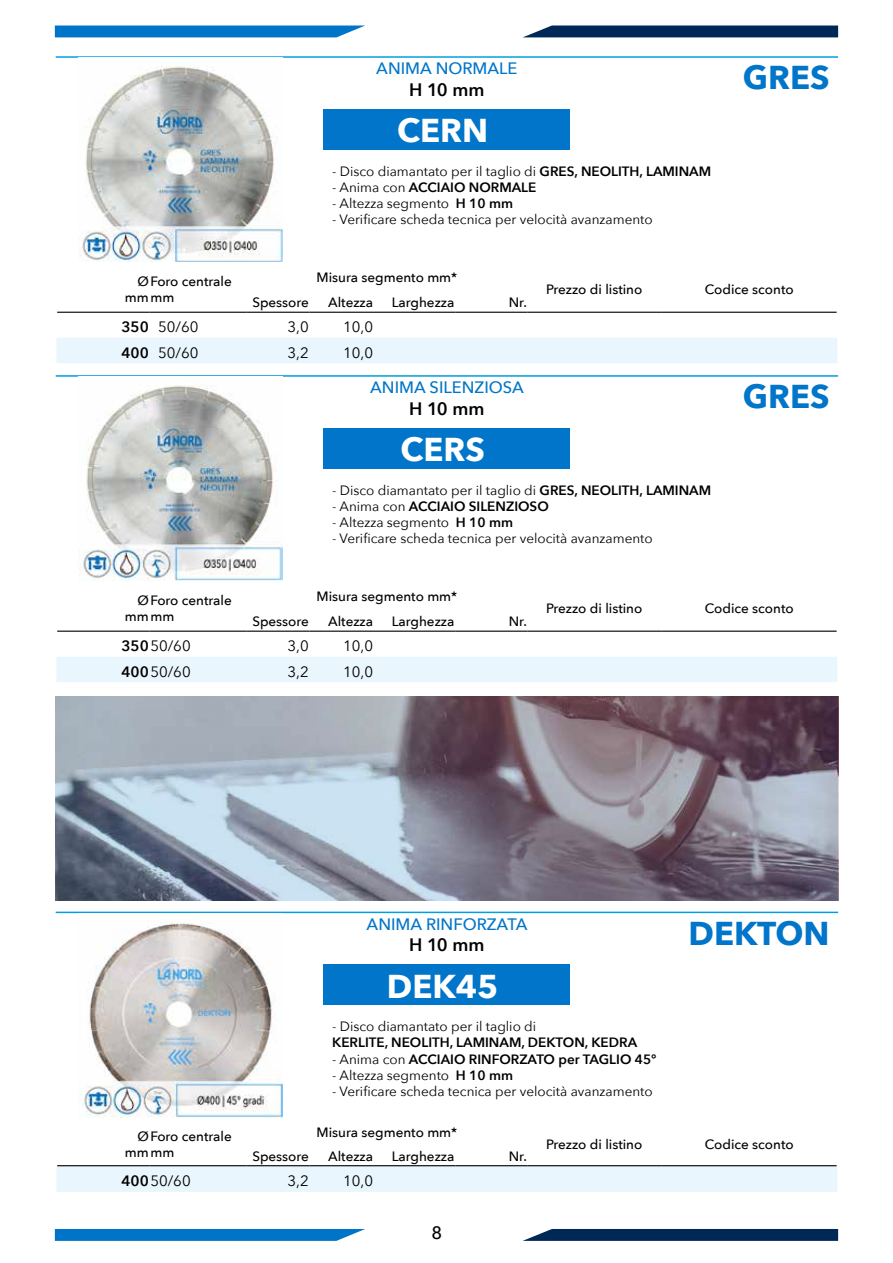
<style>
.page{position:relative;width:893px;height:1263px;background:#fff}
.page>*{position:absolute;margin:0;border:0;box-sizing:border-box;transform-origin:0 0}
.t1{font:700 33px "Avenir Next";color:#0075c9}
.t2{font:700 33px "Avenir Next";color:#fff}
.t3{font:600 18px "Avenir Next";letter-spacing:-.03em;color:#000}
.t4{font:500 18px "Avenir Next";color:#000}
.t5{font:500 16.5px "Avenir Next";color:#0075c9}
.t6{font:15px "Avenir Next";color:#000}
.t7{font:13.5px "Avenir Next";color:#000}
.t8{font:500 13.5px/16.2px "Avenir Next";color:#000}
.t9{font:600 13.5px "Avenir Next";color:#000}
.s1{font-weight:600}
.s2{font-weight:400}
</style>
<div class="page">
<div style="left:55px;top:26px;width:309px;height:11px;background:#0074c8"></div>
<div style="left:524px;top:26px;width:314px;height:11px;background:#002857"></div>
<svg style="left:55px;top:1229px;width:310px;height:12px;background:#0d7bca"></svg>
<svg style="left:523px;top:1229px;width:315px;height:12px;background:#0d3360"></svg>
<hr style="left:56px;top:912px;width:782px;height:1px;background:#009fe3">
<div style="left:324px;top:965px;width:246px;height:40px;background:#0075c9"></div>
<img style="left:79px;top:922px;width:204px;height:195px">
<hr style="left:56px;top:375px;width:782px;height:2px;background:#009fe3">
<img style="left:79px;top:385px;width:203px;height:196px">
<div style="left:324px;top:428px;width:246px;height:41px;background:#0075c9"></div>
<hr style="left:56px;top:56px;width:782px;height:2px;background:#009fe3">
<img style="left:79px;top:66px;width:204px;height:196px">
<div style="left:324px;top:109px;width:246px;height:41px;background:#0075c9"></div>
<div style="left:56px;top:338px;width:781px;height:25px;background:#eaf6fe"></div>
<hr style="left:57px;top:312px;width:93px;height:1px;background:#000">
<hr style="left:150px;top:312px;width:97px;height:1px;background:#000">
<hr style="left:247px;top:312px;width:63px;height:1px;background:#000">
<hr style="left:310px;top:312px;width:64px;height:1px;background:#000">
<hr style="left:374px;top:312px;width:81px;height:1px;background:#000">
<hr style="left:455px;top:312px;width:72px;height:1px;background:#000">
<hr style="left:527px;top:312px;width:134px;height:1px;background:#000">
<hr style="left:661px;top:312px;width:176px;height:1px;background:#000">
<div style="left:56px;top:657px;width:781px;height:25px;background:#eaf6fe"></div>
<hr style="left:57px;top:631px;width:93px;height:1px;background:#000">
<hr style="left:150px;top:631px;width:97px;height:1px;background:#000">
<hr style="left:247px;top:631px;width:63px;height:1px;background:#000">
<hr style="left:310px;top:631px;width:64px;height:1px;background:#000">
<hr style="left:374px;top:631px;width:81px;height:1px;background:#000">
<hr style="left:455px;top:631px;width:72px;height:1px;background:#000">
<hr style="left:527px;top:631px;width:134px;height:1px;background:#000">
<hr style="left:661px;top:631px;width:176px;height:1px;background:#000">
<div style="left:56px;top:1166px;width:781px;height:26px;background:#eaf6fe"></div>
<hr style="left:57px;top:1165px;width:93px;height:1px;background:#000">
<hr style="left:150px;top:1165px;width:97px;height:1px;background:#000">
<hr style="left:247px;top:1165px;width:63px;height:1px;background:#000">
<hr style="left:310px;top:1165px;width:64px;height:1px;background:#000">
<hr style="left:374px;top:1165px;width:81px;height:1px;background:#000">
<hr style="left:455px;top:1165px;width:72px;height:1px;background:#000">
<hr style="left:527px;top:1165px;width:134px;height:1px;background:#000">
<hr style="left:661px;top:1165px;width:176px;height:1px;background:#000">
<img style="left:56px;top:696px;width:782px;height:204px">
<p class="t5" style="left:376px;top:55px;width:143px">ANIMA NORMALE</p>
<h2 class="t3" style="left:409px;top:74px;width:77px">H 10 mm</h2>
<h1 class="t2" style="left:397px;top:102px;width:92px">CERN</h1>
<p class="t7" style="left:332px;top:160px;width:381px">- Disco diamantato per il taglio di <span class="s1">GRES, NEOLITH, LAMINAM</span></p>
<p class="t9" style="left:332px;top:176px;width:206px"><span class="s2">- Anima con</span> ACCIAIO NORMALE</p>
<p class="t7" style="left:332px;top:192px;width:183px">- Altezza segmento <span class="s1">H 10 mm</span></p>
<p class="t7" style="left:332px;top:208px;width:322px">- Verificare scheda tecnica per velocità avanzamento</p>
<h1 class="t1" style="left:743px;top:49px;width:88px">GRES</h1>
<p class="t8" style="left:125px;top:273px;width:108px;text-indent:12px">ØForo centrale mmmm</p>
<p class="t8" style="left:316px;top:269px;width:142px">Misura segmento mm*</p>
<p class="t8" style="left:252px;top:294px;width:58px">Spessore</p>
<p class="t8" style="left:328px;top:294px;width:47px">Altezza</p>
<p class="t8" style="left:392px;top:294px;width:64px">Larghezza</p>
<p class="t8" style="left:509px;top:294px;width:20px">Nr.</p>
<p class="t6" style="left:121px;top:314px;width:79px"><span class="s1">350</span> 50/60</p>
<p class="t6" style="left:288px;top:314px;width:23px">3,0</p>
<p class="t6" style="left:343px;top:314px;width:31px">10,0</p>
<p class="t6" style="left:121px;top:340px;width:79px"><span class="s1">400</span> 50/60</p>
<p class="t6" style="left:288px;top:340px;width:23px">3,2</p>
<p class="t6" style="left:343px;top:340px;width:31px">10,0</p>
<p class="t8" style="left:546px;top:281px;width:98px">Prezzo di listino</p>
<p class="t8" style="left:705px;top:281px;width:90px">Codice sconto</p>
<p class="t5" style="left:370px;top:373px;width:155px">ANIMA SILENZIOSA</p>
<h2 class="t3" style="left:409px;top:393px;width:77px">H 10 mm</h2>
<h1 class="t2" style="left:400px;top:421px;width:86px">CERS</h1>
<p class="t7" style="left:332px;top:479px;width:381px">- Disco diamantato per il taglio di <span class="s1">GRES, NEOLITH, LAMINAM</span></p>
<p class="t9" style="left:332px;top:495px;width:218px"><span class="s2">- Anima con</span> ACCIAIO SILENZIOSO</p>
<p class="t7" style="left:332px;top:511px;width:183px">- Altezza segmento <span class="s1">H 10 mm</span></p>
<p class="t7" style="left:332px;top:527px;width:322px">- Verificare scheda tecnica per velocità avanzamento</p>
<h1 class="t1" style="left:743px;top:368px;width:88px">GRES</h1>
<p class="t8" style="left:125px;top:592px;width:108px;text-indent:12px">ØForo centrale mmmm</p>
<p class="t8" style="left:316px;top:588px;width:142px">Misura segmento mm*</p>
<p class="t8" style="left:252px;top:613px;width:58px">Spessore</p>
<p class="t8" style="left:328px;top:613px;width:47px">Altezza</p>
<p class="t8" style="left:392px;top:613px;width:64px">Larghezza</p>
<p class="t8" style="left:509px;top:613px;width:20px">Nr.</p>
<p class="t6" style="left:121px;top:633px;width:71px"><span class="s1">350</span>50/60</p>
<p class="t6" style="left:288px;top:633px;width:23px">3,0</p>
<p class="t6" style="left:343px;top:633px;width:31px">10,0</p>
<p class="t6" style="left:121px;top:659px;width:71px"><span class="s1">400</span>50/60</p>
<p class="t6" style="left:288px;top:659px;width:23px">3,2</p>
<p class="t6" style="left:343px;top:659px;width:31px">10,0</p>
<p class="t8" style="left:546px;top:600px;width:98px">Prezzo di listino</p>
<p class="t8" style="left:705px;top:600px;width:90px">Codice sconto</p>
<p class="t5" style="left:367px;top:910px;width:162px">ANIMA RINFORZATA</p>
<h2 class="t3" style="left:409px;top:930px;width:77px">H 10 mm</h2>
<h1 class="t2" style="left:387px;top:957px;width:113px">DEK45</h1>
<h1 class="t1" style="left:689px;top:904px;width:142px">DEKTON</h1>
<p class="t7" style="left:332px;top:1015px;width:206px">- Disco diamantato per il taglio di</p>
<p class="t9" style="left:332px;top:1031px;width:307px">KERLITE, NEOLITH, LAMINAM, DEKTON, KEDRA</p>
<p class="t9" style="left:332px;top:1047px;width:326px"><span class="s2">- Anima con</span> ACCIAIO RINFORZATO per TAGLIO 45°</p>
<p class="t7" style="left:332px;top:1063px;width:183px">- Altezza segmento <span class="s1">H 10 mm</span></p>
<p class="t7" style="left:332px;top:1080px;width:322px">- Verificare scheda tecnica per velocità avanzamento</p>
<p class="t8" style="left:125px;top:1128px;width:108px;text-indent:12px">ØForo centrale mmmm</p>
<p class="t8" style="left:316px;top:1124px;width:142px">Misura segmento mm*</p>
<p class="t8" style="left:252px;top:1147px;width:58px">Spessore</p>
<p class="t8" style="left:328px;top:1147px;width:47px">Altezza</p>
<p class="t8" style="left:392px;top:1147px;width:64px">Larghezza</p>
<p class="t8" style="left:509px;top:1147px;width:20px">Nr.</p>
<p class="t6" style="left:121px;top:1168px;width:71px"><span class="s1">400</span>50/60</p>
<p class="t6" style="left:288px;top:1168px;width:23px">3,2</p>
<p class="t6" style="left:343px;top:1168px;width:31px">10,0</p>
<h2 class="t4" style="left:431px;top:1218px;width:12px">8</h2>
<p class="t8" style="left:546px;top:1136px;width:98px">Prezzo di listino</p>
<p class="t8" style="left:705px;top:1136px;width:90px">Codice sconto</p>
</div>
